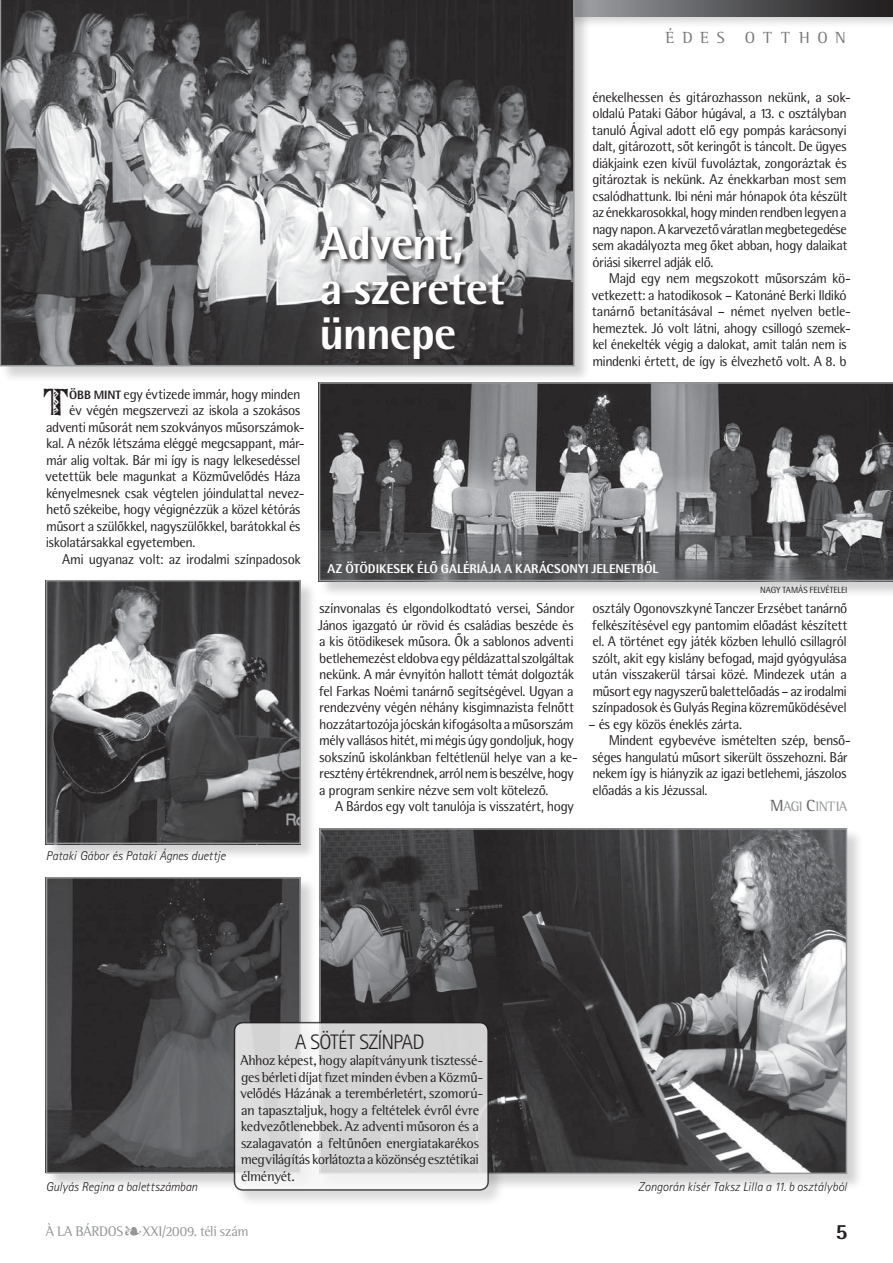
<style>
.page{position:relative;width:893px;height:1263px;background:#fff}
.page>*{position:absolute;margin:0;border:0;box-sizing:border-box;transform-origin:0 0}
.t1{font:700 46.5px/45px "Rotis Sm Sn XPFL";letter-spacing:-.005em;color:#fff}
.t2{font:39px "Zinjaro PFL";color:#231f20}
.t3{font:700 21.75px "Rotis Sm Sn XPFL";color:#231f20}
.t4{font:21px "Rotis Lt Sn PFL";letter-spacing:.005em;color:#231f20}
.t5{font:16.5px "Rotis Sm Srf PFL";letter-spacing:.51em;color:#77797b}
.t6{font:14.25px/16.5px "Rotis Sm Sn PFL";letter-spacing:.005em;color:#231f20}
.t7{font:14.25px/16.5px "Rotis Sm Srf PFL";letter-spacing:.01em;color:#231f20}
.t8{font:14.25px "Rotis Sm Srf PFL";letter-spacing:.015em;color:#949698}
.t9{font:14.1px "Rotis Sm Srf PFL SC850";letter-spacing:.015em;color:#949698}
.t10{font:italic 12.75px "Rotis Lt Sn PFL";color:#231f20}
.t11{font:700 12.75px "Rotis Sm Sn XPFL";letter-spacing:.025em;color:#fff}
.t12{font:9px "Rotis Sm Sn PFL";letter-spacing:.04em;color:#231f20}
.s1{font-family:"Rotis Sm Sn XPFL Bold SC850";font-size:12.15px}
.s2{font-size:16.5px;color:#636466}
</style>
<div class="page">
<div style="left:442px;top:0;width:451px;height:29px;background:#231f20;opacity:.2"></div>
<svg style="left:591px;top:0;width:302px;height:16px;background:#565658"></svg>
<div style="left:0;top:0;width:591px;height:383px;background:#231f20;opacity:.2"></div>
<svg style="left:0;top:0;width:575px;height:366px;background:#6b6b6d"></svg>
<div style="left:319px;top:828px;width:545px;height:363px;background:#231f20;opacity:.2"></div>
<img style="left:322px;top:831px;width:522px;height:340px">
<div style="left:319px;top:828px;width:528px;height:346px;border:2px solid #949698"></div>
<div style="left:46px;top:580px;width:272px;height:281px;background:#231f20;opacity:.2"></div>
<img style="left:49px;top:583px;width:249px;height:258px">
<div style="left:46px;top:580px;width:255px;height:264px;border:2px solid #949698"></div>
<div style="left:46px;top:877px;width:272px;height:313px;background:#231f20;opacity:.2"></div>
<img style="left:49px;top:880px;width:249px;height:291px">
<div style="left:46px;top:877px;width:255px;height:297px;border:2px solid #949698"></div>
<div style="left:299px;top:206px;width:220px;height:169px;background:#fff;opacity:.25"></div>
<div style="left:319px;top:382px;width:574px;height:216px;background:#231f20;opacity:.2"></div>
<svg style="left:319px;top:382px;width:574px;height:199px;background:#676769"></svg>
<div style="left:234px;top:1022px;width:272px;height:185px;background:#231f20;opacity:.16"></div>
<svg style="left:234px;top:1022px;width:254px;height:168px;fill:#d4d4d4"></svg>
<div style="left:234px;top:1022px;width:255px;height:169px;border:2px solid #231f20;border-radius:9px"></div>
<p class="t5" style="left:666px;top:27px;width:60px">édes</p>
<p class="t5" style="left:745px;top:27px;width:102px">otthon</p>
<h2 class="t2" style="left:43px;top:380px;width:27px">T</h2>
<p class="t6" style="left:69px;top:385px;width:232px"><span class="s1">öbb mint</span> egy évtizede immár, hogy minden</p>
<p class="t6" style="left:69px;top:402px;width:232px">év végén megszervezi az iskola a szokásos</p>
<p class="t6" style="left:46px;top:418px;width:260px">adventi műsorát nem szokványos műsorszámok-</p>
<p class="t6" style="left:46px;top:435px;width:260px">kal. A nézők létszáma eléggé megcsappant, már-</p>
<p class="t6" style="left:46px;top:451px;width:255px">már alig voltak. Bár mi így is nagy lelkesedéssel</p>
<p class="t6" style="left:46px;top:468px;width:256px">vetettük bele magunkat a Közművelődés Háza</p>
<p class="t6" style="left:46px;top:484px;width:260px">kényelmesnek csak végtelen jóindulattal nevez-</p>
<p class="t6" style="left:46px;top:501px;width:256px">hető székeibe, hogy végignézzük a közel kétórás</p>
<p class="t6" style="left:46px;top:517px;width:256px">műsort a szülőkkel, nagyszülőkkel, barátokkal és</p>
<p class="t6" style="left:46px;top:534px;width:151px">iskolatársakkal egyetemben.</p>
<p class="t6" style="left:62px;top:550px;width:240px">Ami ugyanaz volt: az irodalmi színpadosok</p>
<p class="t10" style="left:46px;top:848px;width:181px">Pataki Gábor és Pataki Ágnes duettje</p>
<h1 class="t1" style="left:320px;top:219px;width:187px">ADVENT,<br>A SZERETET<br>ÜNNEPE</h1>
<p class="t6" style="left:592px;top:88px;width:260px">énekelhessen és gitározhasson nekünk, a sok&shy;oldalú Pataki Gábor húgával, a 13. c osztályban tanuló Ágival adott elő egy pompás karácsonyi dalt, gitározott, sőt keringőt is táncolt. De ügyes diákjaink ezen kívül fuvoláztak, zongoráztak és gitároztak is nekünk. Az énekkarban most sem csalódhattunk. Ibi néni már hónapok óta készült az énekkarosokkal, hogy minden rendben legyen a nagy napon. A karvezető váratlan megbetegedése sem akadályozta meg őket abban, hogy dalaikat óriási sikerrel adják elő.</p>
<p class="t6" style="left:592px;top:270px;width:260px;text-indent:17px">Majd egy nem megszokott műsorszám kö&shy;vetkezett: a hatodikosok – Katonáné Berki Ildikó tanárnő betanításával – német nyelven betle&shy;hemeztek. Jó volt látni, ahogy csillogó szemek&shy;kel énekelték végig a dalokat, amit talán nem is mindenki értett, de így is élvezhető volt. A 8. b</p>
<p class="t11" style="left:328px;top:561px;width:197px">AZ ÖTÖDIKESEK ÉLŐ GALÉRIÁJA A KAR</p>
<p class="t11" style="left:539px;top:561px;width:121px">ÁCSONYI JELENETBŐL</p>
<p class="t12" style="left:760px;top:585px;width:88px">Nagy Tamás felvételEI</p>
<p class="t6" style="left:318px;top:600px;width:261px">színvonalas és elgondolkodtató versei, Sándor János igazgató úr rövid és családias beszéde és a kis ötödikesek műsora. Ők a sablonos adventi betlehemezést eldobva egy példázattal szolgáltak nekünk. A már évnyitón hallott témát dolgozták fel Farkas Noémi tanárnő segítségével. Ugyan a rendezvény végén néhány kisgimnazista felnőtt hozzátartozója jócskán kifogásolta a műsorszám mély vallásos hitét, mi mégis úgy gondoljuk, hogy sokszínű iskolánkban feltétlenül helye van a ke&shy;resztény értékrendnek, arról nem is beszélve, hogy a program senkire nézve sem volt kötelező.</p>
<p class="t6" style="left:335px;top:798px;width:240px">A Bárdos egy volt tanulója is visszatért, hogy</p>
<p class="t6" style="left:592px;top:600px;width:257px;text-align:justify">osztály Ogonovszkyné Tanczer Erzsébet tanárnő felkészítésével egy pantomim előadást készített el. A történet egy játék közben lehulló csillagról szólt, akit egy kislány befogad, majd gyógyulása után visszakerül társai közé. Mindezek után a műsort egy nagyszerű balettelőadás – az irodalmi színpadosok és Gulyás Regina közreműködésével</p>
<p class="t6" style="left:588px;top:715px;width:155px">– és egy közös éneklés zárta.</p>
<p class="t6" style="left:609px;top:732px;width:243px">Mindent egybevéve ismételten szép, benső-</p>
<p class="t6" style="left:592px;top:748px;width:256px">séges hangulatú műsort sikerült összehozni. Bár</p>
<p class="t6" style="left:592px;top:765px;width:256px">nekem így is hiányzik az igazi betlehemi, jászolos</p>
<p class="t6" style="left:593px;top:781px;width:116px">előadás a kis Jézussal.</p>
<p class="t9" style="left:770px;top:798px;width:78px"><span class="s2">M</span>AGI <span class="s2">C</span>INTIA</p>
<h3 class="t4" style="left:295px;top:1030px;width:130px">A SÖTÉT SZÍNPAD</h3>
<p class="t7" style="left:240px;top:1052px;width:243px">Ahhoz képest, hogy alapítványunk tisztessé&shy;ges bérleti díjat fizet minden évben a Közmű&shy;velődés Házának a terembérletért, szomorú&shy;an tapasztaljuk, hogy a feltételek évről évre kedvezőtlenebbek. Az adventi műsoron és a szalagavatón a feltűnően energiatakarékos megvilágítás korlátozta a közönség esztétikai élményét.</p>
<p class="t10" style="left:46px;top:1179px;width:153px">Gulyás Regina a balettszámban</p>
<p class="t10" style="left:638px;top:1179px;width:210px">Zongorán kísér Taksz Lilla a 11. b osztályból</p>
<p class="t8" style="left:46px;top:1223px;width:204px">À La Bárdos•XXI/2009. téli szám</p>
<h3 class="t3" style="left:835px;top:1218px;width:13px">5</h3>
</div>
